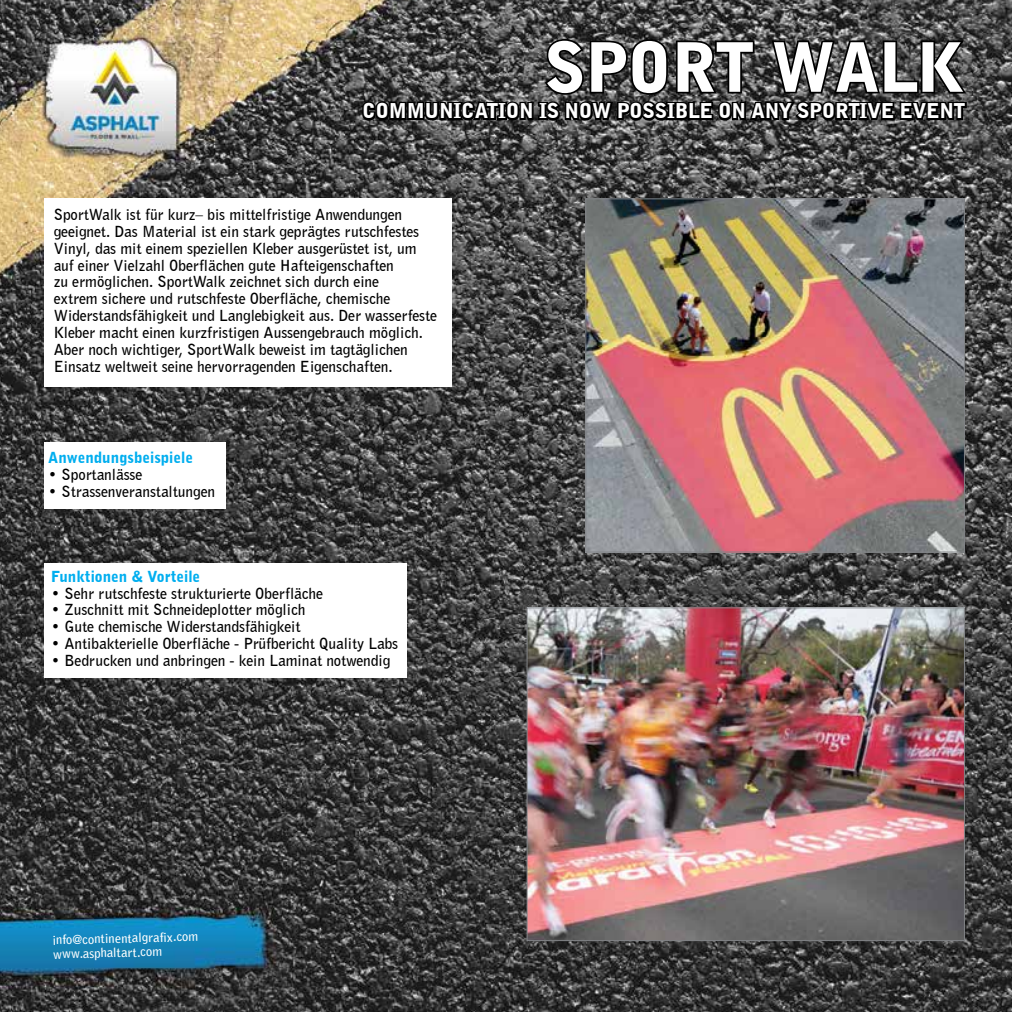
<style>
.page{position:relative;width:1012px;height:1012px;background:#fff}
.page>*{position:absolute;margin:0;border:0;box-sizing:border-box;transform-origin:0 0}
.t1{font:900 67.73px "Bell Gothic BT";letter-spacing:-.01em;color:#fff}
.t2{font:900 20.3px "Bell Gothic BT";letter-spacing:-.01em;color:#fff}
.t3{font:700 15.22px/16.8px "Bell Gothic BT";color:#000}
.t4{font:900 15.22px "Bell Gothic BT";color:#00aeef}
.t5{font:700 12.6px/14px "Bell Gothic";color:#fff}
</style>
<div class="page">
<img style="left:0;top:0;width:1012px;height:1012px">
<div style="left:44px;top:198px;width:407px;height:189px;background:#fff"></div>
<div style="left:45px;top:563px;width:362px;height:114px;background:#fff"></div>
<div style="left:44px;top:443px;width:182px;height:66px;background:#fff"></div>
<svg style="left:360px;top:37px;width:609px;height:92px;background:#3b3b3b"></svg>
<img style="left:587px;top:200px;width:376px;height:350px">
<div style="left:585px;top:198px;width:380px;height:354px;border:1px solid #808285"></div>
<img style="left:529px;top:609px;width:434px;height:330px">
<div style="left:527px;top:607px;width:438px;height:334px;border:1px solid #808285"></div>
<h1 class="t1" style="left:544px;top:25px;width:423px">SPORT WALK</h1>
<h2 class="t2" style="left:362px;top:99px;width:268px">COMMUNICATION IS NOW POSS</h2>
<h2 class="t2" style="left:667px;top:99px;width:144px">IBLE ON ANY SPORT</h2>
<h2 class="t2" style="left:860px;top:99px;width:104px">IVE EVENT</h2>
<p class="t3" style="left:54px;top:206px;width:385px">SportWalk ist für kurz– bis mittelfristige Anwendungen geeignet. Das Material ist ein stark geprägtes rutschfestes Vinyl, das mit einem speziellen Kleber ausgerüstet ist, um auf einer Vielzahl Oberflächen gute Hafteigenschaften<br>zu ermöglichen. SportWalk zeichnet sich durch eine<br>extrem sichere und rutschfeste Oberfläche, chemische Widerstandsfähigkeit und Langlebigkeit aus. Der wasserfeste Kleber macht einen kurzfristigen Aussengebrauch möglich.<br>Aber noch wichtiger, SportWalk beweist im tagtäglichen Einsatz weltweit seine hervorragenden Eigenschaften.</p>
<p class="t4" style="left:48px;top:448px;width:146px">ANWENDUNGSBEISPIELE</p>
<p class="t3" style="left:48px;top:465px;width:95px">• Sportanlässe</p>
<p class="t3" style="left:48px;top:482px;width:168px">• Strassenveranstaltungen</p>
<p class="t4" style="left:51px;top:567px;width:150px">FUNKTIONEN &amp; VORTEILE</p>
<p class="t3" style="left:51px;top:584px;width:273px">• Sehr rutschfeste strukturierte Oberfläche</p>
<p class="t3" style="left:51px;top:601px;width:256px">• Zuschnitt mit Schneideplotter möglich</p>
<p class="t3" style="left:51px;top:618px;width:251px">• Gute chemische Widerstandsfähigkeit</p>
<p class="t3" style="left:51px;top:635px;width:348px">• Antibakterielle Oberfläche - Prüfbericht Quality Labs</p>
<p class="t3" style="left:51px;top:652px;width:340px">• Bedrucken und anbringen - kein Laminat notwendig</p>
<p class="t5" style="left:52px;top:934px;width:147px;rotate:-2deg">info@continentalgrafix.com www.asphaltart.com</p>
</div>
